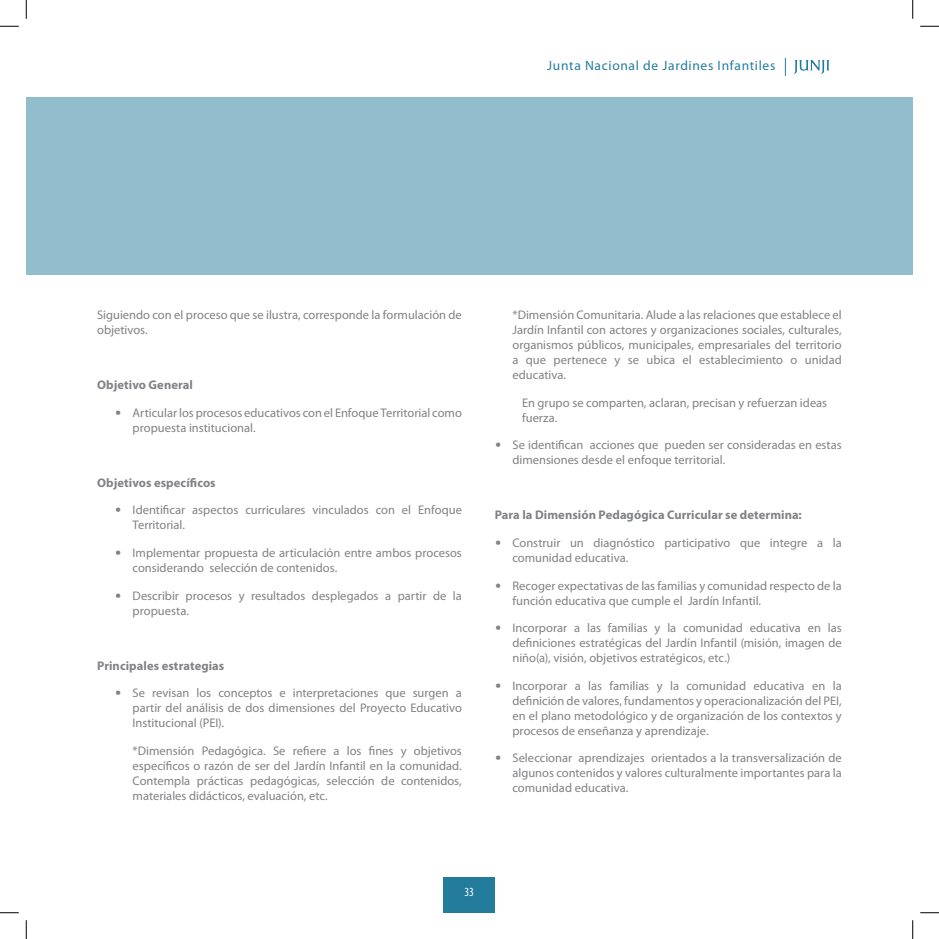
<style>
.page{position:relative;width:939px;height:939px;background:#fff}
.page>*{position:absolute;margin:0;border:0;box-sizing:border-box;transform-origin:0 0}
.t1{font:13.5px "Myriad Pro";letter-spacing:.05em;color:#247c9c}
.t2{font:12.5px/15px "Myriad Pro";color:#808285}
.t3{font:700 12.5px "Myriad Pro";letter-spacing:.005em;color:#808285}
.t4{font:condensed 12.5px "Myriad Pro";color:#fff}
.s1{font-family:"Calibri";font-size:13.75px}
</style>
<div class="page">
<svg style="left:793px;top:60px;width:36px;height:14px"></svg>
<svg style="left:785px;top:58px;width:1px;height:18px"></svg>
<div style="left:443px;top:877px;width:52px;height:35px;background:#247c9c"></div>
<div style="left:26px;top:97px;width:886px;height:177px;background:#91bdcd"></div>
<svg style="left:0;top:25px;width:19px;height:2px"></svg>
<svg style="left:920px;top:25px;width:18px;height:2px"></svg>
<svg style="left:0;top:912px;width:19px;height:1px"></svg>
<svg style="left:920px;top:912px;width:18px;height:1px"></svg>
<svg style="left:25px;top:0;width:2px;height:19px"></svg>
<svg style="left:25px;top:920px;width:2px;height:18px"></svg>
<svg style="left:912px;top:0;width:1px;height:19px"></svg>
<svg style="left:912px;top:920px;width:1px;height:18px"></svg>
<p class="t1" style="left:547px;top:58px;width:229px">Junta Nacional de Jardines Infantiles</p>
<p class="t2" style="left:97px;top:308px;width:366px">Siguiendo con el proceso que se ilustra, corresponde la formulación de objetivos.</p>
<p class="t3" style="left:97px;top:378px;width:97px">Objetivo General</p>
<p class="t2" style="left:133px;top:405px;width:331px;text-indent:-18px"><span class="s1">•</span> Articular los procesos educativos con el Enfoque Territorial como propuesta institucional.</p>
<p class="t3" style="left:97px;top:475px;width:120px">Objetivos específicos</p>
<p class="t2" style="left:133px;top:503px;width:331px;text-indent:-18px"><span class="s1">•</span> Identificar aspectos curriculares vinculados con el Enfoque<br>Territorial.</p>
<p class="t2" style="left:133px;top:545px;width:331px;text-indent:-18px"><span class="s1">•</span> Implementar propuesta de articulación entre ambos procesos considerando selección de contenidos.</p>
<p class="t2" style="left:133px;top:588px;width:331px;text-indent:-18px"><span class="s1">•</span> Describir procesos y resultados desplegados a partir de la propuesta.</p>
<p class="t3" style="left:97px;top:658px;width:129px">Principales estrategias</p>
<p class="t2" style="left:133px;top:685px;width:331px;text-align:justify;text-indent:-18px"><span class="s1">•</span> Se revisan los conceptos e interpretaciones que surgen a partir del análisis de dos dimensiones del Proyecto Educativo Institucional (PEI).</p>
<p class="t2" style="left:133px;top:743px;width:331px;text-align:justify">*Dimensión Pedagógica. Se refiere a los fines y objetivos específicos o razón de ser del Jardín Infantil en la comunidad.<br>Contempla prácticas pedagógicas, selección de contenidos, materiales didácticos, evaluación, etc.</p>
<p class="t2" style="left:512px;top:308px;width:331px;text-align:justify">*Dimensión Comunitaria. Alude a las relaciones que establece el Jardín Infantil con actores y organizaciones sociales, culturales, organismos públicos, municipales, empresariales del territorio a que pertenece y se ubica el establecimiento o unidad educativa.</p>
<p class="t2" style="left:522px;top:395px;width:306px">En grupo se comparten, aclaran, precisan y refuerzan ideas fuerza.</p>
<p class="t2" style="left:512px;top:438px;width:331px;text-indent:-18px"><span class="s1">•</span> Se identifican acciones que pueden ser consideradas en estas dimensiones desde el enfoque territorial.</p>
<p class="t3" style="left:494px;top:508px;width:308px">Para la Dimensión Pedagógica Curricular se determina:</p>
<p class="t2" style="left:512px;top:535px;width:331px;text-indent:-18px"><span class="s1">•</span> Construir un diagnóstico participativo que integre a la comunidad educativa.</p>
<p class="t2" style="left:512px;top:578px;width:331px;text-indent:-18px"><span class="s1">•</span> Recoger expectativas de las familias y comunidad respecto de la función educativa que cumple el Jardín Infantil.</p>
<p class="t2" style="left:512px;top:620px;width:331px;text-align:justify;text-indent:-18px"><span class="s1">•</span> Incorporar a las familias y la comunidad educativa en las definiciones estratégicas del Jardín Infantil (misión, imagen de niño(a), visión, objetivos estratégicos, etc.)</p>
<p class="t2" style="left:512px;top:678px;width:331px;text-align:justify;text-indent:-18px"><span class="s1">•</span> Incorporar a las familias y la comunidad educativa en la definición de valores, fundamentos y operacionalización del PEI, en el plano metodológico y de organización de los contextos y procesos de enseñanza y aprendizaje.</p>
<p class="t2" style="left:512px;top:750px;width:331px;text-align:justify;text-indent:-18px"><span class="s1">•</span> Seleccionar aprendizajes orientados a la transversalización de algunos contenidos y valores culturalmente importantes para la comunidad educativa.</p>
<p class="t4" style="left:464px;top:883px;width:11px">33</p>
</div>
